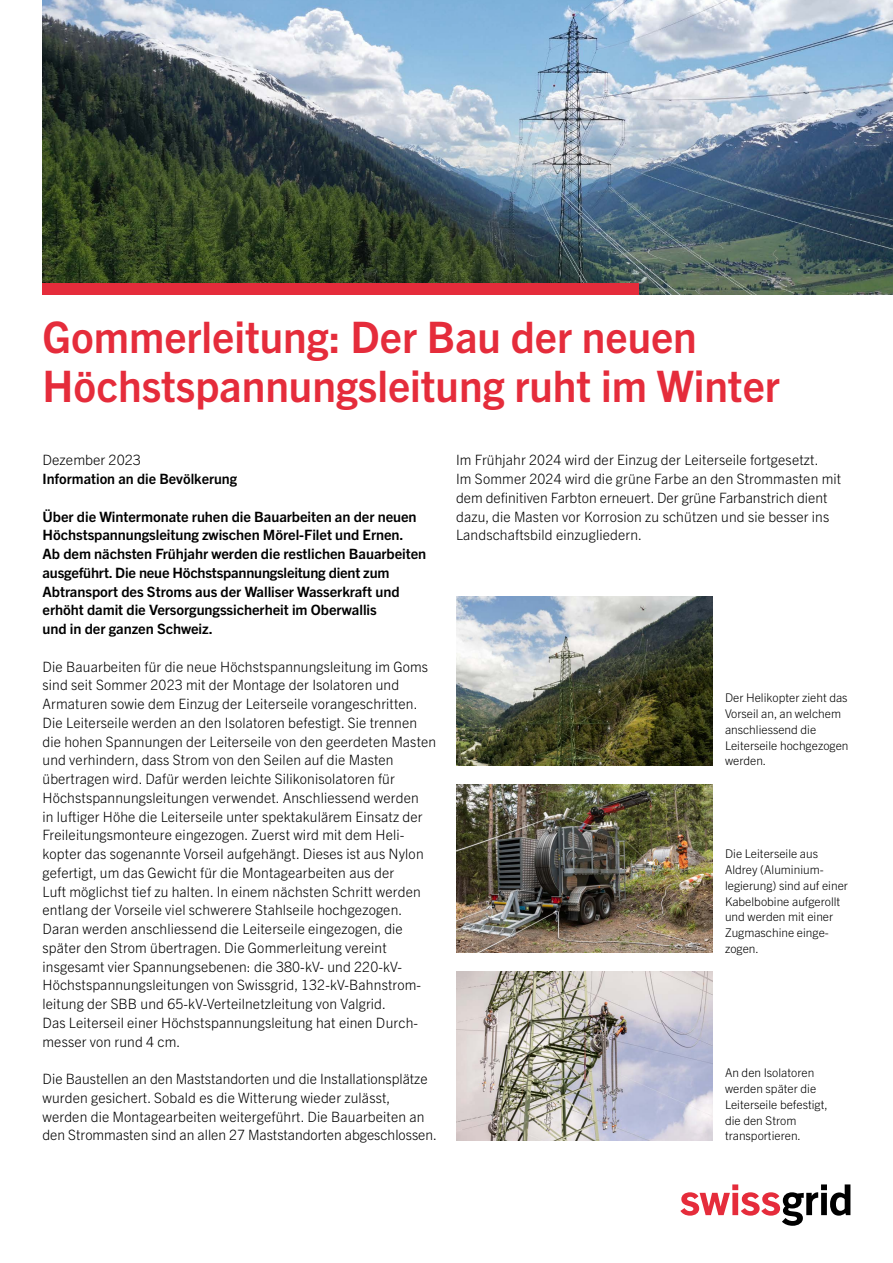
<style>
.page{position:relative;width:893px;height:1263px;background:#fff}
.page>*{position:absolute;margin:0;border:0;box-sizing:border-box;transform-origin:0 0}
.t1{font:700 43.5px/49.5px "Trade Gothic Next LT Pro";color:#e52c3b}
.t2{font:300 14.25px/18.8px "Trade Gothic Next LT Pro";letter-spacing:.01em;color:#000}
.t3{font:700 14.25px/18.8px "Trade Gothic Next LT Pro";letter-spacing:-.005em;color:#000}
.t4{font:300 12px/15.8px "Trade Gothic Next LT Pro";color:#000}
</style>
<div class="page">
<img style="left:43px;top:0;width:850px;height:294px">
<img style="left:456px;top:972px;width:257px;height:168px">
<div style="left:43px;top:283px;width:596px;height:11px;background:#e52c3b"></div>
<svg style="left:680px;top:1184px;width:170px;height:42px"></svg>
<img style="left:456px;top:784px;width:257px;height:169px">
<img style="left:456px;top:597px;width:257px;height:168px">
<h1 class="t1" style="left:43px;top:309px;width:739px">Gommerleitung: Der Bau der neuen<br>Höchstspannungsleitung ruht im Winter</h1>
<p class="t2" style="left:43px;top:450px;width:100px">Dezember 2023</p>
<p class="t3" style="left:43px;top:469px;width:196px">Information an die Bevölkerung</p>
<p class="t3" style="left:43px;top:506px;width:385px">Über die Wintermonate ruhen die Bauarbeiten an der neuen Höchstspannungsleitung zwischen Mörel-Filet und Ernen.<br>Ab dem nächsten Frühjahr werden die restlichen Bauarbeiten ausgeführt. Die neue Höchstspannungsleitung dient zum Abtransport des Stroms aus der Walliser Wasserkraft und erhöht damit die Versorgungssicherheit im Oberwallis<br>und in der ganzen Schweiz.</p>
<p class="t2" style="left:43px;top:656px;width:395px">Die Bauarbeiten für die neue Höchstspannungsleitung im Goms sind seit Sommer 2023 mit der Montage der Isolatoren und Armaturen sowie dem Einzug der Leiterseile vorangeschritten.<br>Die Leiterseile werden an den Isolatoren befestigt. Sie trennen die hohen Spannungen der Leiterseile von den geerdeten Masten und verhindern, dass Strom von den Seilen auf die Masten übertragen wird. Dafür werden leichte Silikonisolatoren für Höchstspannungsleitungen verwendet. Anschliessend werden<br>in luftiger Höhe die Leiterseile unter spektakulärem Einsatz der Freileitungsmonteure eingezogen. Zuerst wird mit dem Heli&shy;kopter das sogenannte Vorseil aufgehängt. Dieses ist aus Nylon gefertigt, um das Gewicht für die Montagearbeiten aus der<br>Luft möglichst tief zu halten. In einem nächsten Schritt werden entlang der Vorseile viel schwerere Stahlseile hochgezogen.<br>Daran werden anschliessend die Leiterseile eingezogen, die später den Strom übertragen. Die Gommerleitung vereint insgesamt vier Spannungsebenen: die 380-kV- und 220-kV-Höchstspannungsleitungen von Swissgrid, 132-kV-Bahnstrom&shy;leitung der SBB und 65-kV-Verteilnetzleitung von Valgrid.<br>Das Leiterseil einer Höchstspannungsleitung hat einen Durch&shy;messer von rund 4 cm.</p>
<p class="t2" style="left:43px;top:1069px;width:396px">Die Baustellen an den Maststandorten und die Installationsplätze wurden gesichert. Sobald es die Witterung wieder zulässt, werden die Montagearbeiten weitergeführt. Die Bauarbeiten an den Strommasten sind an allen 27 Maststandorten abgeschlossen.</p>
<p class="t4" style="left:725px;top:1064px;width:104px">An den Isolatoren werden später die<br>Leiterseile befestigt, die den Strom transportieren.</p>
<p class="t2" style="left:456px;top:450px;width:387px">Im Frühjahr 2024 wird der Einzug der Leiterseile fortgesetzt.<br>Im Sommer 2024 wird die grüne Farbe an den Strommasten mit dem definitiven Farbton erneuert. Der grüne Farbanstrich dient dazu, die Masten vor Korrosion zu schützen und sie besser ins Landschaftsbild einzugliedern.</p>
<p class="t4" style="left:725px;top:689px;width:125px">Der Helikopter zieht das<br>Vorseil an, an welchem anschliessend die<br>Leiterseile hochgezogen werden.</p>
<p class="t4" style="left:725px;top:845px;width:124px">Die Leiterseile aus<br>Aldrey (Aluminium&shy;legierung) sind auf einer<br>Kabelbobine aufgerollt und werden mit einer<br>Zugmaschine einge&shy;zogen.</p>
</div>
